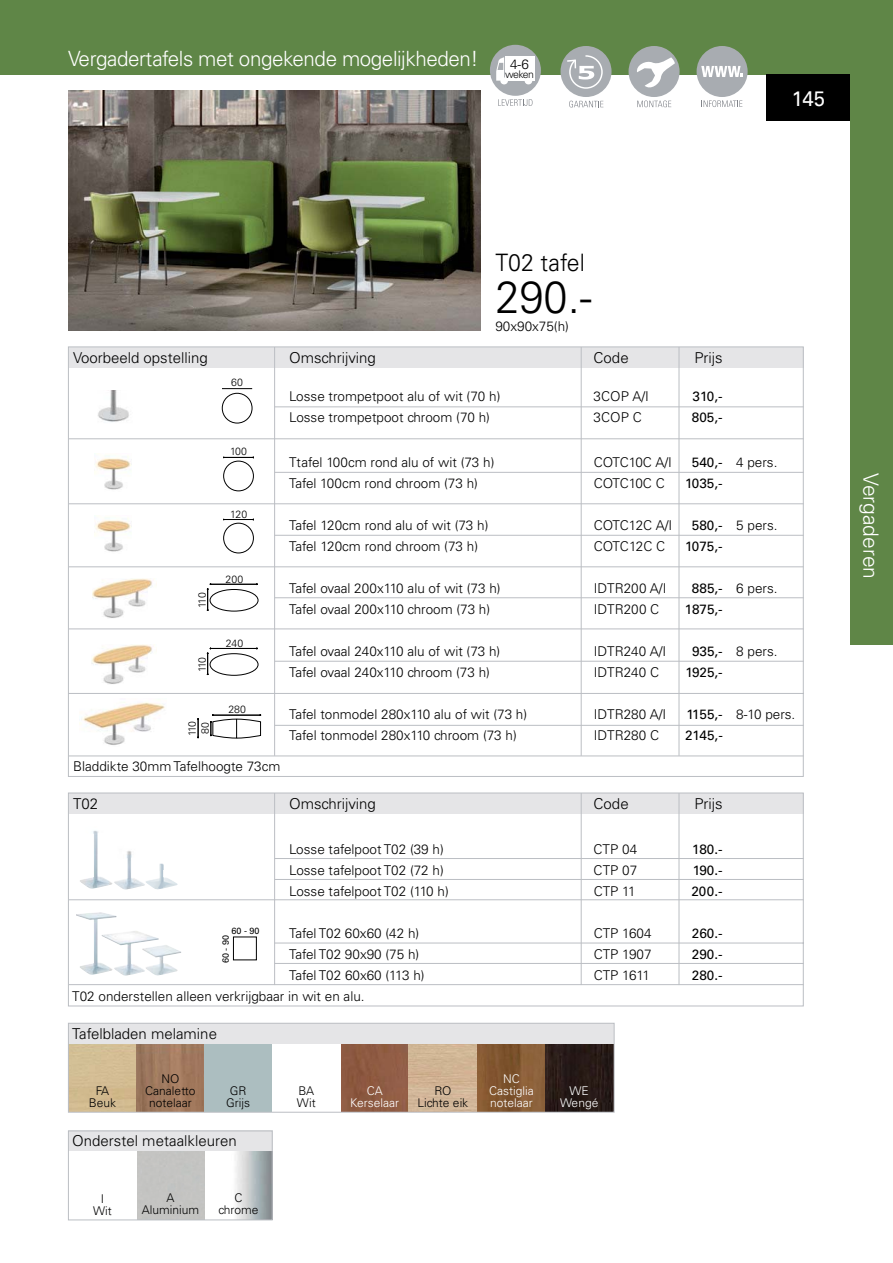
<style>
.page{position:relative;width:893px;height:1263px;background:#fff}
.page>*{position:absolute;margin:0;border:0;box-sizing:border-box;transform-origin:0 0}
.t1{font:300 45px "Univers";color:#000;scale:.96 1}
.t2{font:300 24px "Univers";color:#000;scale:.96 1}
.t3{font:300 21px "Univers";letter-spacing:-.02em;color:#fff}
.t4{font:300 21px "Univers";color:#fff}
.t5{font:21px "Univers";color:#fff;scale:.96 1}
.t6{font:300 15px "Univers";color:#000}
.t7{font:300 13.5px "Univers";color:#000}
.t8{font:13.5px "Univers";color:#000}
.t9{font:300 12px/12px "Univers";color:#000;text-align:center}
.t10{font:300 12px/12px "Univers";color:#fff;text-align:center}
.t11{font:300 10.5px/12.9px "Univers";letter-spacing:-.05em;color:#000}
.t12{font:9px "Univers";color:#000}
.s1{font-weight:400}
</style>
<div class="page">
<img style="left:68px;top:90px;width:412px;height:241px">
<div style="left:0;top:0;width:893px;height:74px;background:#5f8647"></div>
<div style="left:766px;top:74px;width:127px;height:47px;background:#000"></div>
<div style="left:850px;top:0;width:43px;height:644px;background:#5f8647"></div>
<img style="left:70px;top:1044px;width:542px;height:67px">
<div style="left:68px;top:1023px;width:546px;height:21px;background:#e5e5e7"></div>
<div style="left:68px;top:1023px;width:546px;height:90px;border:1px solid #bbbec3"></div>
<div style="left:68px;top:1130px;width:205px;height:21px;background:#e5e5e7"></div>
<div style="left:68px;top:1131px;width:205px;height:89px;border:1px solid #bbbec3"></div>
<div style="left:628px;top:46px;width:51px;height:51px;background:#a8acb1;border-radius:50%"></div>
<svg style="left:636px;top:57px;width:39px;height:34px"></svg>
<svg style="left:637px;top:101px;width:34px;height:6px"></svg>
<div style="left:560px;top:46px;width:51px;height:51px;background:#a8acb1;border-radius:50%"></div>
<svg style="left:567px;top:55px;width:36px;height:34px"></svg>
<svg style="left:569px;top:101px;width:34px;height:6px"></svg>
<div style="left:696px;top:46px;width:52px;height:51px;background:#a8acb1;border-radius:50%"></div>
<svg style="left:701px;top:66px;width:41px;height:11px"></svg>
<svg style="left:701px;top:100px;width:41px;height:7px"></svg>
<div style="left:490px;top:45px;width:51px;height:51px;background:#a8acb1;border-radius:50%"></div>
<div style="left:505px;top:57px;width:29px;height:24px;background:#fff"></div>
<svg style="left:496px;top:57px;width:8px;height:24px"></svg>
<div style="left:500px;top:77px;width:8px;height:7px;background:#fff;border-radius:50%"></div>
<div style="left:525px;top:77px;width:7px;height:7px;background:#fff;border-radius:50%"></div>
<svg style="left:498px;top:99px;width:34px;height:7px"></svg>
<svg style="left:68px;top:792px;width:736px;height:215px"></svg>
<img style="left:76px;top:912px;width:41px;height:63px">
<img style="left:102px;top:931px;width:57px;height:45px">
<img style="left:142px;top:945px;width:39px;height:31px">
<div style="left:233px;top:937px;width:24px;height:23px;border:1px solid #000"></div>
<img style="left:76px;top:826px;width:41px;height:63px">
<img style="left:102px;top:844px;width:57px;height:46px">
<img style="left:142px;top:859px;width:39px;height:30px">
<hr style="left:69px;top:984px;width:735px;height:1px;background:#bbbec3">
<hr style="left:275px;top:963px;width:529px;height:1px;background:#bbbec3">
<svg style="left:68px;top:346px;width:736px;height:431px"></svg>
<div style="left:222px;top:393px;width:30px;height:30px;border:1px solid #000;border-radius:50%"></div>
<hr style="left:69px;top:756px;width:735px;height:1px;background:#bbbec3">
<hr style="left:222px;top:388px;width:30px;height:1px;background:#000">
<h3 class="t3" style="left:68px;top:51px;width:412px">Vergadertafels met ongekende mogelijkheden!</h3>
<p class="t7" style="left:510px;top:60px;width:20px">4-6</p>
<p class="t11" style="left:505px;top:69px;width:30px">weken</p>
<h3 class="t5" style="left:792px;top:91px;width:36px">145</h3>
<h2 class="t2" style="left:495px;top:254px;width:95px">T02 tafel</h2>
<h1 class="t1" style="left:495px;top:280px;width:102px">290.-</h1>
<p class="t7" style="left:495px;top:321px;width:75px">90x90x75(h)</p>
<p class="t6" style="left:73px;top:352px;width:136px">Voorbeeld opstelling</p>
<p class="t6" style="left:289px;top:352px;width:88px">Omschrijving</p>
<p class="t6" style="left:594px;top:352px;width:37px">Code</p>
<p class="t6" style="left:695px;top:352px;width:30px">Prijs</p>
<p class="t7" style="left:289px;top:391px;width:213px">Losse trompetpoot alu of wit (70 h)</p>
<p class="t7" style="left:594px;top:391px;width:57px">3COP A/I</p>
<p class="t8" style="left:693px;top:391px;width:32px">310,-</p>
<p class="t7" style="left:289px;top:412px;width:202px">Losse trompetpoot chroom (70 h)</p>
<p class="t7" style="left:594px;top:412px;width:50px">3COP C</p>
<p class="t8" style="left:692px;top:412px;width:32px">805,-</p>
<p class="t7" style="left:289px;top:457px;width:207px">Ttafel 100cm rond alu of wit (73 h)</p>
<p class="t7" style="left:594px;top:457px;width:80px">COTC10C A/I</p>
<p class="t7" style="left:692px;top:457px;width:87px"><span class="s1">540,-</span> 4 pers.</p>
<p class="t7" style="left:289px;top:478px;width:190px">Tafel 100cm rond chroom (73 h)</p>
<p class="t7" style="left:594px;top:478px;width:73px">COTC10C C</p>
<p class="t8" style="left:685px;top:478px;width:39px">1035,-</p>
<p class="t7" style="left:289px;top:520px;width:201px">Tafel 120cm rond alu of wit (73 h)</p>
<p class="t7" style="left:594px;top:520px;width:80px">COTC12C A/I</p>
<p class="t7" style="left:692px;top:520px;width:87px"><span class="s1">580,-</span> 5 pers.</p>
<p class="t7" style="left:289px;top:541px;width:190px">Tafel 120cm rond chroom (73 h)</p>
<p class="t7" style="left:594px;top:541px;width:73px">COTC12C C</p>
<p class="t8" style="left:685px;top:541px;width:39px">1075,-</p>
<p class="t7" style="left:289px;top:583px;width:213px">Tafel ovaal 200x110 alu of wit (73 h)</p>
<p class="t7" style="left:594px;top:583px;width:74px">IDTR200 A/I</p>
<p class="t7" style="left:692px;top:583px;width:87px"><span class="s1">885,-</span> 6 pers.</p>
<p class="t7" style="left:289px;top:604px;width:203px">Tafel ovaal 200x110 chroom (73 h)</p>
<p class="t7" style="left:594px;top:604px;width:67px">IDTR200 C</p>
<p class="t8" style="left:685px;top:604px;width:40px">1875,-</p>
<p class="t7" style="left:289px;top:646px;width:213px">Tafel ovaal 240x110 alu of wit (73 h)</p>
<p class="t7" style="left:594px;top:646px;width:74px">IDTR240 A/I</p>
<p class="t7" style="left:692px;top:646px;width:87px"><span class="s1">935,-</span> 8 pers.</p>
<p class="t7" style="left:289px;top:667px;width:202px">Tafel ovaal 240x110 chroom (73 h)</p>
<p class="t7" style="left:594px;top:667px;width:67px">IDTR240 C</p>
<p class="t8" style="left:685px;top:667px;width:39px">1925,-</p>
<p class="t7" style="left:289px;top:709px;width:239px">Tafel tonmodel 280x110 alu of wit (73 h)</p>
<p class="t7" style="left:594px;top:709px;width:74px">IDTR280 A/I</p>
<p class="t7" style="left:686px;top:709px;width:110px"><span class="s1">1155,-</span> 8-10 pers.</p>
<p class="t7" style="left:289px;top:730px;width:229px">Tafel tonmodel 280x110 chroom (73 h)</p>
<p class="t7" style="left:594px;top:730px;width:67px">IDTR280 C</p>
<p class="t8" style="left:685px;top:730px;width:39px">2145,-</p>
<p class="t11" style="left:231px;top:377px;width:13px">60</p>
<p class="t11" style="left:230px;top:446px;width:18px">100</p>
<p class="t11" style="left:230px;top:508px;width:18px">120</p>
<p class="t11" style="left:226px;top:574px;width:19px">200</p>
<p class="t11" style="left:197px;top:608px;width:17px;rotate:-90deg">110</p>
<p class="t11" style="left:226px;top:638px;width:19px">240</p>
<p class="t11" style="left:197px;top:672px;width:17px;rotate:-90deg">110</p>
<p class="t11" style="left:228px;top:704px;width:19px">280</p>
<p class="t11" style="left:187px;top:736px;width:17px;rotate:-90deg">110<br>80</p>
<p class="t7" style="left:73px;top:762px;width:209px">Bladdikte 30mm Tafelhoogte 73cm</p>
<p class="t6" style="left:73px;top:798px;width:27px">T02</p>
<p class="t6" style="left:289px;top:798px;width:88px">Omschrijving</p>
<p class="t6" style="left:594px;top:798px;width:37px">Code</p>
<p class="t6" style="left:695px;top:798px;width:30px">Prijs</p>
<p class="t7" style="left:289px;top:844px;width:156px">Losse tafelpoot T02 (39 h)</p>
<p class="t7" style="left:594px;top:844px;width:45px">CTP 04</p>
<p class="t8" style="left:692px;top:844px;width:32px">180.-</p>
<p class="t7" style="left:289px;top:865px;width:156px">Losse tafelpoot T02 (72 h)</p>
<p class="t7" style="left:594px;top:865px;width:45px">CTP 07</p>
<p class="t8" style="left:693px;top:865px;width:31px">190.-</p>
<p class="t7" style="left:289px;top:886px;width:161px">Losse tafelpoot T02 (110 h)</p>
<p class="t7" style="left:594px;top:886px;width:43px">CTP 11</p>
<p class="t8" style="left:691px;top:886px;width:33px">200.-</p>
<p class="t7" style="left:289px;top:928px;width:132px">Tafel T02 60x60 (42 h)</p>
<p class="t7" style="left:594px;top:928px;width:59px">CTP 1604</p>
<p class="t8" style="left:692px;top:928px;width:32px">260.-</p>
<p class="t7" style="left:289px;top:949px;width:132px">Tafel T02 90x90 (75 h)</p>
<p class="t7" style="left:594px;top:949px;width:59px">CTP 1907</p>
<p class="t8" style="left:692px;top:949px;width:32px">290.-</p>
<p class="t7" style="left:289px;top:970px;width:137px">Tafel T02 60x60 (113 h)</p>
<p class="t7" style="left:594px;top:970px;width:58px">CTP 1611</p>
<p class="t8" style="left:692px;top:970px;width:32px">280.-</p>
<p class="t12" style="left:232px;top:927px;width:30px">60 - 90</p>
<p class="t12" style="left:222px;top:963px;width:30px;rotate:-90deg">60 - 90</p>
<p class="t7" style="left:72px;top:991px;width:294px">T02 onderstellen alleen verkrijgbaar in wit en alu.</p>
<p class="t6" style="left:72px;top:1028px;width:146px">Tafelbladen melamine</p>
<p class="t9" style="left:145px;top:1074px;width:52px">NO<br>Canaletto notelaar</p>
<p class="t10" style="left:489px;top:1074px;width:46px">NC<br>Castiglia notelaar</p>
<p class="t9" style="left:89px;top:1086px;width:29px">FA<br>Beuk</p>
<p class="t9" style="left:226px;top:1086px;width:25px">GR<br>Grijs</p>
<p class="t10" style="left:350px;top:1086px;width:51px">CA<br>Kerselaar</p>
<p class="t9" style="left:297px;top:1086px;width:20px;text-align:left">BA<br>Wit</p>
<p class="t9" style="left:417px;top:1086px;width:52px">RO<br>Lichte eik</p>
<p class="t10" style="left:560px;top:1086px;width:40px">WE<br>Wengé</p>
<p class="t6" style="left:72px;top:1136px;width:166px">Onderstel metaalkleuren</p>
<p class="t9" style="left:93px;top:1194px;width:20px">I<br>Wit</p>
<p class="t9" style="left:142px;top:1193px;width:59px">A<br>Aluminium</p>
<p class="t9" style="left:219px;top:1193px;width:42px">C chrome</p>
<h3 class="t4" style="left:878px;top:473px;width:107px;rotate:90deg">Vergaderen</h3>
</div>
